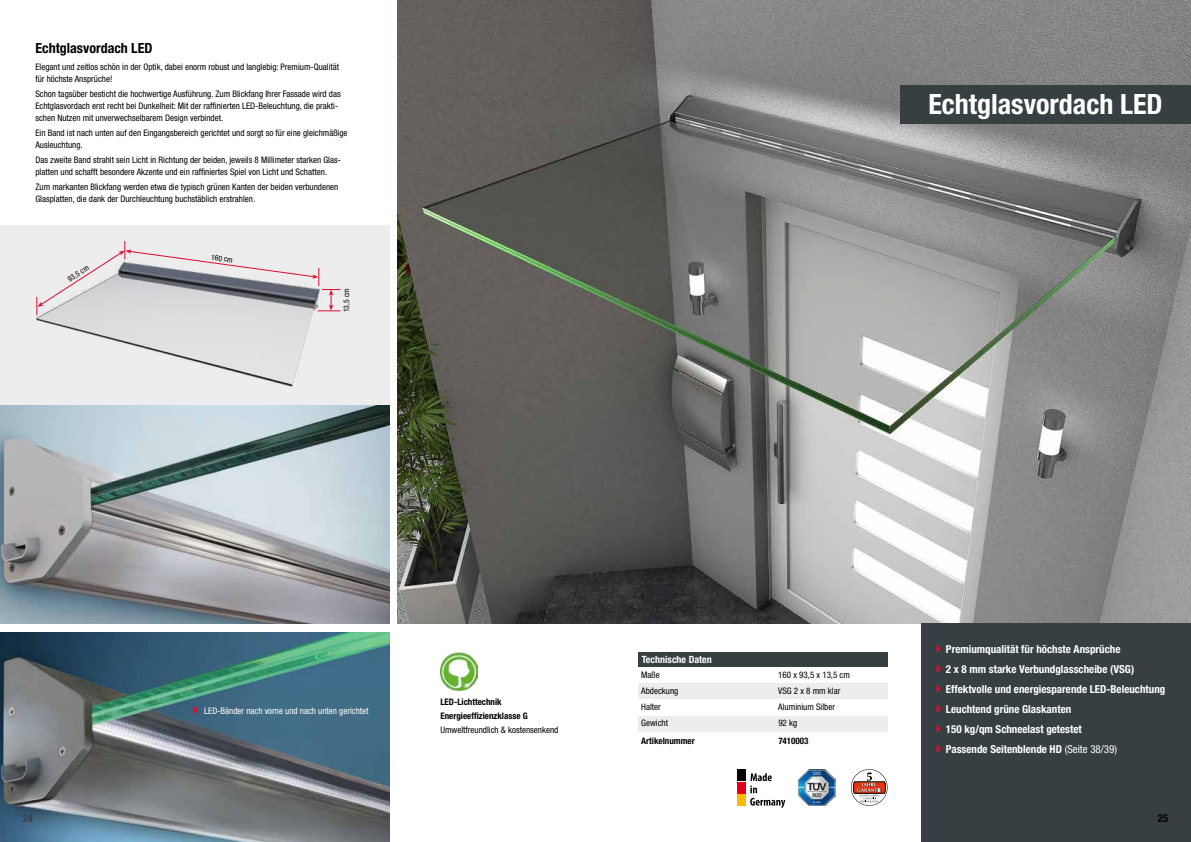
<style>
.page{position:relative;width:1191px;height:842px;background:#fff}
.page>*{position:absolute;margin:0;border:0;box-sizing:border-box;transform-origin:0 0}
.t1{font:700 condensed 28px "Helvetica Neue LT Pro";color:#fff}
.t2{font:700 condensed 14px "Helvetica Neue LT Pro";color:#000}
.t3{font:700 condensed 11px/20px "Helvetica Neue LT Pro";color:#fff}
.t4{font:700 condensed 11px "Helvetica Neue LT Pro";color:#373f43}
.t5{font:700 condensed 11px "Helvetica Neue LT Pro";color:#000}
.t6{font:700 condensed 10px "Helvetica Neue LT Pro";color:#fff}
.t7{font:condensed 9px/12px "Helvetica Neue LT Pro";color:#000}
.t8{font:700 condensed 9px/13.6px "Helvetica Neue LT Pro";color:#000}
.t9{font:condensed 9px "Helvetica Neue LT Pro";color:#fff}
.t10{font:condensed 7.7px "Helvetica Neue LT Pro";color:#000}
.s1{font-weight:400}
</style>
<div class="page">
<div style="left:0;top:225px;width:390px;height:319px;background:#ededed"></div>
<img style="left:0;top:632px;width:390px;height:210px">
<img style="left:36px;top:296px;width:276px;height:91px">
<img style="left:398px;top:0;width:793px;height:624px">
<svg style="left:37px;top:241px;width:303px;height:74px"></svg>
<img style="left:0;top:405px;width:390px;height:219px">
<img style="left:440px;top:652px;width:37px;height:38px">
<div style="left:638px;top:716px;width:249px;height:15px;background:#ededed"></div>
<div style="left:638px;top:683px;width:249px;height:16px;background:#ededed"></div>
<div style="left:638px;top:652px;width:249px;height:14px;background:#373f43"></div>
<div style="left:737px;top:770px;width:8px;height:11px;background:#000"></div>
<div style="left:737px;top:782px;width:8px;height:11px;background:#e2001a"></div>
<div style="left:737px;top:794px;width:8px;height:11px;background:#fabb00"></div>
<svg style="left:750px;top:773px;width:35px;height:35px"></svg>
<img style="left:798px;top:769px;width:37px;height:36px">
<div style="left:900px;top:85px;width:291px;height:38px;background:#373f43"></div>
<svg style="left:851px;top:769px;width:36px;height:37px"></svg>
<div style="left:921px;top:624px;width:270px;height:218px;background:#373f43"></div>
<svg style="left:194px;top:705px;width:4px;height:9px"></svg>
<h2 class="t2" style="left:35px;top:39px;width:119px">Echtglasvordach LED</h2>
<p class="t7" style="left:35px;top:61px;width:305px">Elegant und zeitlos schön in der Optik, dabei enorm robust und langlebig: Premium-Qualität für höchste Ansprüche!</p>
<p class="t7" style="left:35px;top:88px;width:307px">Schon tagsüber besticht die hochwertige Ausführung. Zum Blickfang Ihrer Fassade wird das<br>Echtglasvordach erst recht bei Dunkelheit: Mit der raffinierten LED-Beleuchtung, die prakti&shy;schen Nutzen mit unverwechselbarem Design verbindet.</p>
<p class="t7" style="left:35px;top:127px;width:313px">Ein Band ist nach unten auf den Eingangsbereich gerichtet und sorgt so für eine gleichmäßige<br>Ausleuchtung.</p>
<p class="t7" style="left:35px;top:154px;width:307px">Das zweite Band strahlt sein Licht in Richtung der beiden, jeweils 8 Millimeter starken Glas&shy;platten und schafft besondere Akzente und ein raffiniertes Spiel von Licht und Schatten.</p>
<p class="t7" style="left:35px;top:180px;width:304px">Zum markanten Blickfang werden etwa die typisch grünen Kanten der beiden verbundenen<br>Glasplatten, die dank der Durchleuchtung buchstäblich erstrahlen.</p>
<p class="t10" style="left:66px;top:276px;width:25px;rotate:-33deg">93,5 cm</p>
<p class="t10" style="left:212px;top:252px;width:23px;rotate:8deg">160 cm</p>
<p class="t10" style="left:342px;top:312px;width:25px;rotate:-90deg">13,5 cm</p>
<h1 class="t1" style="left:928px;top:87px;width:236px">Echtglasvordach LED</h1>
<p class="t9" style="left:204px;top:705px;width:166px">LED-Bänder nach vorne und nach unten gerichtet</p>
<p class="t8" style="left:440px;top:695px;width:89px">LED-Lichttechnik<br>Energieeffizienzklasse G</p>
<p class="t7" style="left:440px;top:723px;width:119px">Umweltfreundlich &amp; kostensenkend</p>
<p class="t6" style="left:642px;top:653px;width:71px">Technische Daten</p>
<p class="t7" style="left:641px;top:669px;width:20px">Maße</p>
<p class="t7" style="left:778px;top:669px;width:73px">160 x 93,5 x 13,5 cm</p>
<p class="t7" style="left:641px;top:685px;width:39px">Abdeckung</p>
<p class="t7" style="left:778px;top:685px;width:64px">VSG 2 x 8 mm klar</p>
<p class="t7" style="left:641px;top:701px;width:21px">Halter</p>
<p class="t7" style="left:778px;top:701px;width:58px">Aluminium Silber</p>
<p class="t7" style="left:641px;top:717px;width:28px">Gewicht</p>
<p class="t7" style="left:778px;top:717px;width:20px">92 kg</p>
<p class="t8" style="left:641px;top:734px;width:55px">Artikelnummer</p>
<p class="t8" style="left:778px;top:734px;width:32px">7410003</p>
<p class="t3" style="left:946px;top:639px;width:221px">Premiumqualität für höchste Ansprüche<br>2 x 8 mm starke Verbundglasscheibe (VSG)<br>Effektvolle und energiesparende LED-Beleuchtung Leuchtend grüne Glaskanten<br>150 kg/qm Schneelast getestet<br>Passende Seitenblende HD <span class="s1">(Seite 38/39)</span></p>
<p class="t4" style="left:23px;top:812px;width:12px">24</p>
<p class="t5" style="left:1157px;top:812px;width:12px">25</p>
</div>
